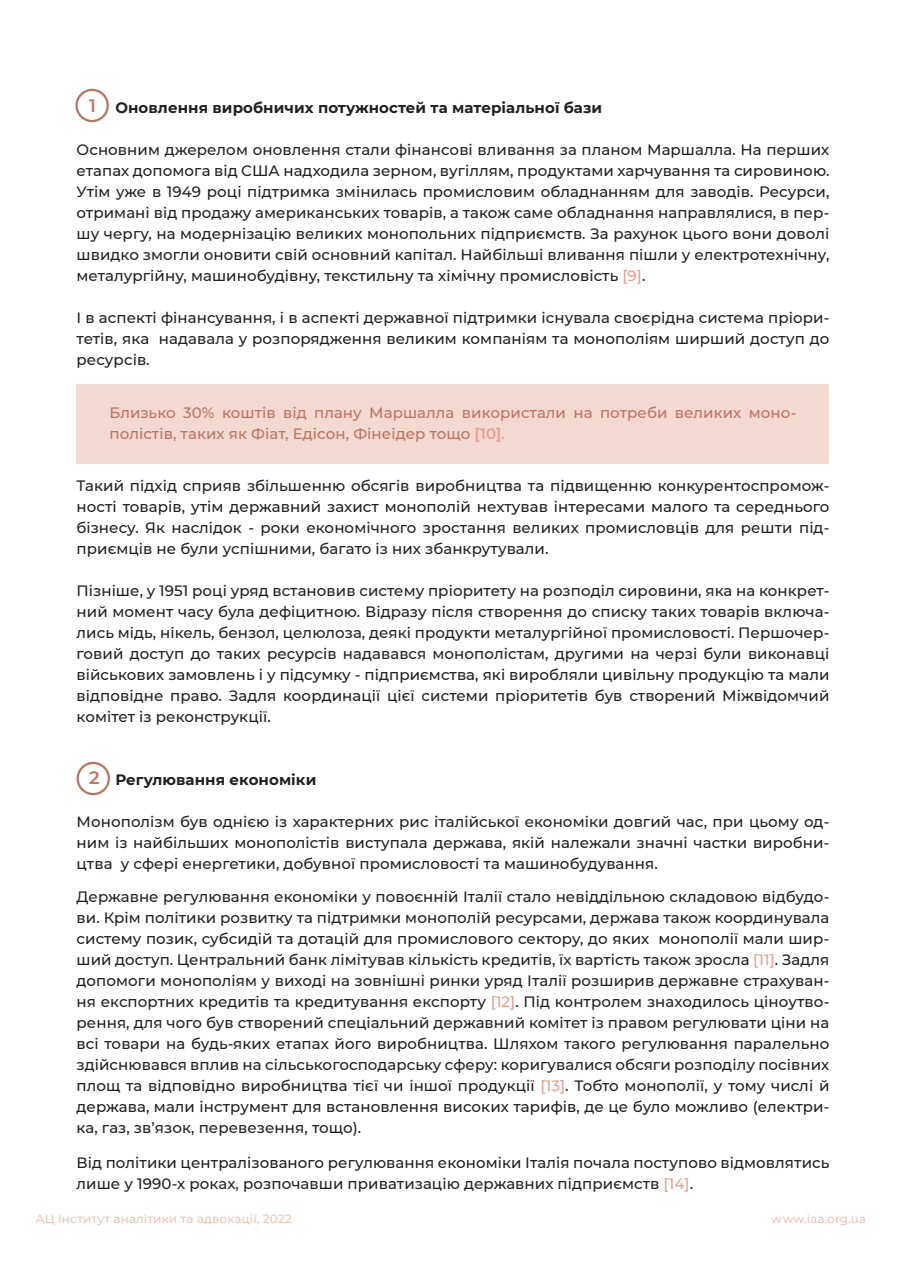
<style>
.page{position:relative;width:906px;height:1280px;background:#fff}
.page>*{position:absolute;margin:0;border:0;box-sizing:border-box;transform-origin:0 0}
.t1{font:600 18px "Montserrat";color:#bb745f}
.t2{font:500 15px/21px "Montserrat";letter-spacing:.005em;color:#231f20;text-align:justify}
.t3{font:500 15px/21px "Montserrat";letter-spacing:.005em;color:#bb745f}
.t4{font:700 15px "Montserrat";letter-spacing:.005em;color:#231f20}
.t5{font:500 12px "Montserrat";letter-spacing:.005em;color:#e5a08a}
.s1{color:#e5a08a}
.s2{font-weight:600;color:#e5a08a}
</style>
<div class="page">
<div style="left:75px;top:89px;width:34px;height:33px;border:2px solid #bb745f;border-radius:50%"></div>
<div style="left:77px;top:762px;width:33px;height:33px;border:2px solid #bb745f;border-radius:50%"></div>
<div style="left:77px;top:384px;width:752px;height:80px;background:#f4d9d0"></div>
<p class="t1" style="left:89px;top:92px;width:8px">1</p>
<p class="t4" style="left:115px;top:97px;width:488px">Оновлення виробничих потужностей та матеріальної бази</p>
<p class="t2" style="left:77px;top:138px;width:754px">Основним джерелом оновлення стали фінансові вливання за планом Маршалла. На перших етапах допомога від США надходила зерном, вугіллям, продуктами харчування та сировиною.<br>Утім уже в 1949 році підтримка змінилась промисловим обладнанням для заводів. Ресурси, отримані від продажу американських товарів, а також саме обладнання направлялися, в пер&shy;шу чергу, на модернізацію великих монопольних підприємств. За рахунок цього вони доволі швидко змогли оновити свій основний капітал. Найбільші вливання пішли у електротехнічну, металургійну, машинобудівну, текстильну та хімічну промисловість <span class="s1">[9]</span>.</p>
<p class="t2" style="left:77px;top:306px;width:754px">І в аспекті фінансування, і в аспекті державної підтримки існувала своєрідна система пріори&shy;тетів, яка надавала у розпорядження великим компаніям та монополіям ширший доступ до ресурсів.</p>
<p class="t3" style="left:109px;top:401px;width:688px">Близько 30% коштів від плану Маршалла використали на потреби великих моно&shy;полістів, таких як Фіат, Едісон, Фінеідер тощо <span class="s2">[10]</span><span class="s1">.</span></p>
<p class="t2" style="left:77px;top:474px;width:754px">Такий підхід сприяв збільшенню обсягів виробництва та підвищенню конкурентоспромож&shy;ності товарів, утім державний захист монополій нехтував інтересами малого та середнього бізнесу. Як наслідок - роки економічного зростання великих промисловців для решти під&shy;приємців не були успішними, багато із них збанкрутували.</p>
<p class="t2" style="left:77px;top:579px;width:754px">Пізніше, у 1951 році уряд встановив систему пріоритету на розподіл сировини, яка на конкрет&shy;ний момент часу була дефіцитною. Відразу після створення до списку таких товарів включа&shy;лись мідь, нікель, бензол, целюлоза, деякі продукти металургійної промисловості. Першочер&shy;говий доступ до таких ресурсів надавався монополістам, другими на черзі були виконавці військових замовлень і у підсумку - підприємства, які виробляли цивільну продукцію та мали відповідне право. Задля координації цієї системи пріоритетів був створений Міжвідомчий комітет із реконструкції.</p>
<p class="t1" style="left:89px;top:764px;width:12px">2</p>
<p class="t4" style="left:115px;top:769px;width:202px">Регулювання економіки</p>
<p class="t2" style="left:77px;top:810px;width:754px">Монополізм був однією із характерних рис італійської економіки довгий час, при цьому од&shy;ним із найбільших монополістів виступала держава, якій належали значні частки виробни&shy;цтва у сфері енергетики, добувної промисловості та машинобудування.</p>
<p class="t2" style="left:77px;top:885px;width:754px">Державне регулювання економіки у повоєнній Італії стало невіддільною складовою відбудо&shy;ви. Крім політики розвитку та підтримки монополій ресурсами, держава також координувала систему позик, субсидій та дотацій для промислового сектору, до яких монополії мали шир&shy;ший доступ. Центральний банк лімітував кількість кредитів, їх вартість також зросла <span class="s1">[11]</span>. Задля допомоги монополіям у виході на зовнішні ринки уряд Італії розширив державне страхуван&shy;ня експортних кредитів та кредитування експорту <span class="s1">[12]</span>. Під контролем знаходилось ціноутво&shy;рення, для чого був створений спеціальний державний комітет із правом регулювати ціни на всі товари на будь-яких етапах його виробництва. Шляхом такого регулювання паралельно здійснювався вплив на сільськогосподарську сферу: коригувалися обсяги розподілу посівних площ та відповідно виробництва тієї чи іншої продукції <span class="s1">[13]</span>. Тобто монополії, у тому числі й держава, мали інструмент для встановлення високих тарифів, де це було можливо (електри&shy;ка, газ, зв’язок, перевезення, тощо).</p>
<p class="t2" style="left:77px;top:1151px;width:754px">Від політики централізованого регулювання економіки Італія почала поступово відмовлятись лише у 1990-х роках, розпочавши приватизацію державних підприємств <span class="s1">[14]</span>.</p>
<p class="t5" style="left:36px;top:1210px;width:257px">АЦ Інститут аналітики та адвокації, 2022</p>
<p class="t5" style="left:772px;top:1210px;width:96px">www.iaa.org.ua</p>
</div>
